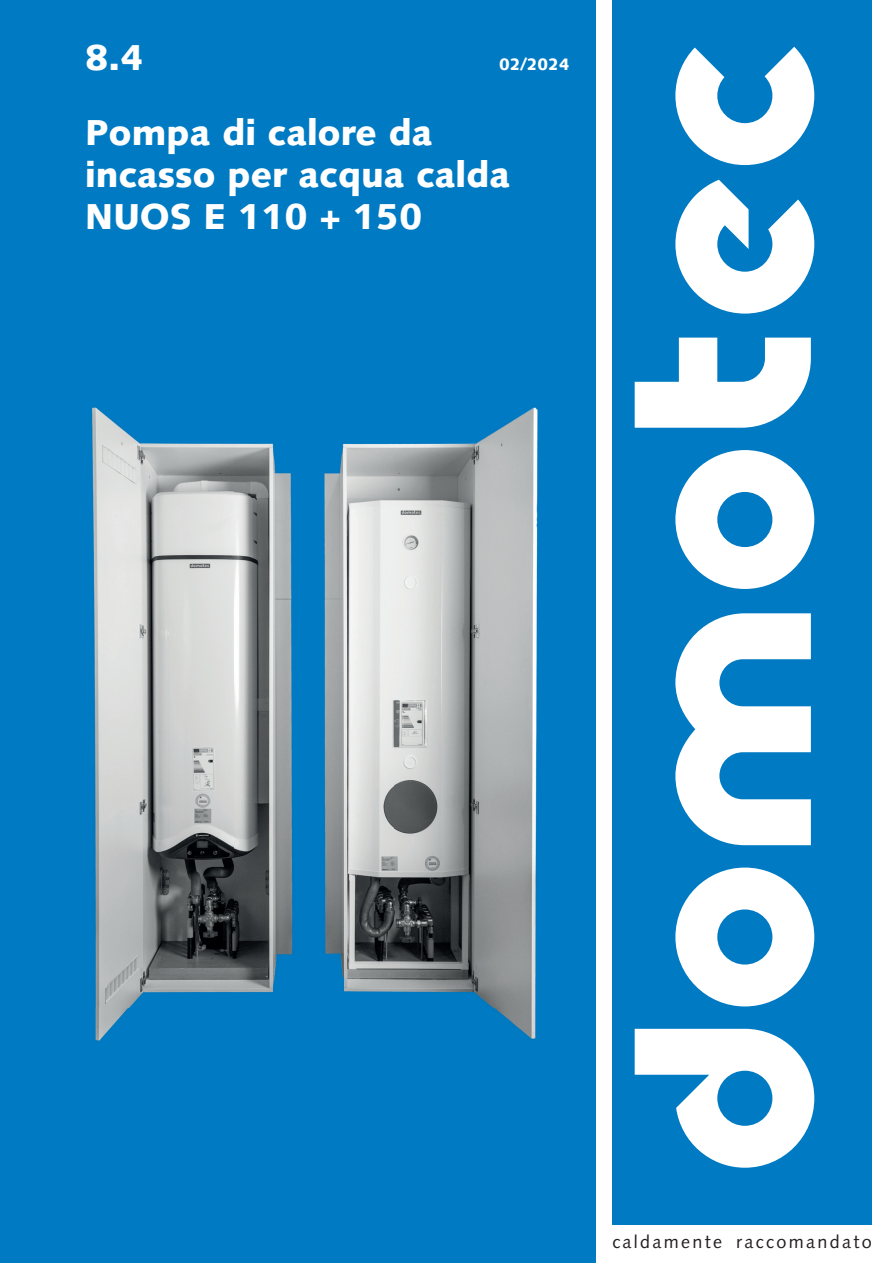
<style>
.page{position:relative;width:893px;height:1263px;background:#fff}
.page>*{position:absolute;margin:0;border:0;box-sizing:border-box;transform-origin:0 0}
.t1{font:900 36px/42px "Syntax LT Std";color:#fff}
.t2{font:18px "Syntax LT Std";letter-spacing:.13em;color:#231f20}
.t3{font:900 16.5px "Syntax LT Std";color:#fff}
</style>
<div class="page">
<div style="left:0;top:0;width:595px;height:1263px;background:#007ac2"></div>
<div style="left:612px;top:0;width:259px;height:1225px;background:#007ac2"></div>
<svg style="left:675px;top:867px;width:139px;height:139px"></svg>
<svg style="left:675px;top:450px;width:139px;height:139px"></svg>
<svg style="left:675px;top:613px;width:136px;height:232px"></svg>
<svg style="left:635px;top:1029px;width:179px;height:139px"></svg>
<svg style="left:635px;top:338px;width:176px;height:90px"></svg>
<svg style="left:675px;top:47px;width:139px;height:118px"></svg>
<svg style="left:675px;top:180px;width:139px;height:134px"></svg>
<img style="left:92px;top:407px;width:446px;height:634px">
<p class="t1" style="left:85px;top:36px;width:60px">8.4</p>
<p class="t3" style="left:499px;top:54px;width:72px">02/2024</p>
<p class="t1" style="left:85px;top:112px;width:426px">Pompa di calore da incasso per acqua calda<br>NUOS E 110 + 150</p>
<p class="t2" style="left:612px;top:1231px;width:261px">caldamente raccomandato</p>
</div>
